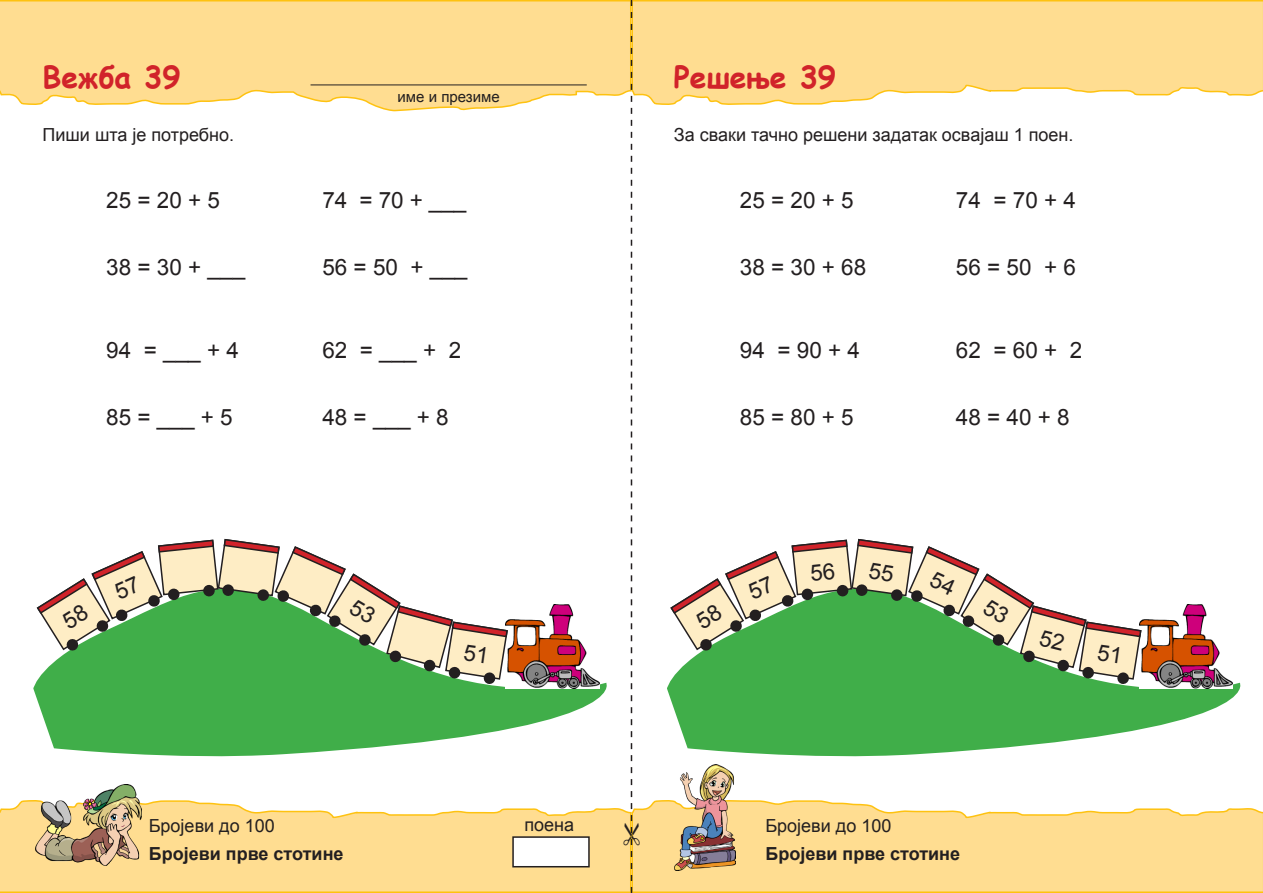
<style>
.page{position:relative;width:1263px;height:893px;background:#fff}
.page>*{position:absolute;margin:0;border:0;box-sizing:border-box;transform-origin:0 0}
.t1{font:700 30px "Comic Sans MS";color:#d1232a}
.t2{font:22.5px "Arial";color:#231f20}
.t3{font:18px "Arial";color:#231f20}
.t4{font:700 18px "Arial";color:#231f20}
.t5{font:15px "Arial";color:#231f20}
</style>
<div class="page">
<svg style="left:0;top:800px;width:623px;height:93px;background:#fedf97"></svg>
<svg style="left:0;top:0;width:623px;height:112px;background:#fedf97"></svg>
<svg style="left:640px;top:800px;width:623px;height:93px;background:#fedf96"></svg>
<svg style="left:640px;top:0;width:623px;height:105px;background:#fedf96"></svg>
<hr style="left:310px;top:85px;width:277px;height:1px;background:#231f20">
<img style="left:35px;top:785px;width:106px;height:80px">
<img style="left:674px;top:764px;width:61px;height:106px">
<div style="left:513px;top:837px;width:76px;height:30px;background:#fff"></div>
<div style="left:512px;top:836px;width:78px;height:31px;border:2px solid #231f20"></div>
<svg style="left:33px;top:681px;width:574px;height:76px;fill:#40ae49"></svg>
<img style="left:505px;top:604px;width:94px;height:84px">
<svg style="left:667px;top:682px;width:574px;height:75px;fill:#40ae49"></svg>
<img style="left:1139px;top:604px;width:94px;height:84px">
<svg style="left:623px;top:0;width:17px;height:893px"></svg>
<svg style="left:36px;top:538px;width:473px;height:146px"></svg>
<svg style="left:669px;top:538px;width:473px;height:146px"></svg>
<p class="t1" style="left:43px;top:55px;width:140px">Вежба 39</p>
<p class="t1" style="left:674px;top:55px;width:164px">Решење 39</p>
<p class="t5" style="left:398px;top:87px;width:104px">име и презиме</p>
<p class="t3" style="left:43px;top:123px;width:193px">Пиши шта је потребно.</p>
<p class="t3" style="left:674px;top:123px;width:401px">За сваки тачно решени задатак освајаш 1 поен.</p>
<p class="t2" style="left:106px;top:185px;width:115px">25 = 20 + 5</p>
<p class="t2" style="left:322px;top:185px;width:145px">74 = 70 + ___</p>
<p class="t2" style="left:740px;top:185px;width:115px">25 = 20 + 5</p>
<p class="t2" style="left:956px;top:185px;width:122px">74 = 70 + 4</p>
<p class="t2" style="left:106px;top:253px;width:140px">38 = 30 + ___</p>
<p class="t2" style="left:322px;top:253px;width:147px">56 = 50 + ___</p>
<p class="t2" style="left:740px;top:253px;width:128px">38 = 30 + 68</p>
<p class="t2" style="left:956px;top:253px;width:122px">56 = 50 + 6</p>
<p class="t2" style="left:106px;top:335px;width:134px">94 = ___ + 4</p>
<p class="t2" style="left:322px;top:335px;width:140px">62 = ___ + 2</p>
<p class="t2" style="left:740px;top:335px;width:122px">94 = 90 + 4</p>
<p class="t2" style="left:956px;top:335px;width:128px">62 = 60 + 2</p>
<p class="t2" style="left:106px;top:403px;width:128px">85 = ___ + 5</p>
<p class="t2" style="left:322px;top:403px;width:128px">48 = ___ + 8</p>
<p class="t2" style="left:740px;top:403px;width:115px">85 = 80 + 5</p>
<p class="t2" style="left:956px;top:403px;width:115px">48 = 40 + 8</p>
<p class="t3" style="left:149px;top:814px;width:127px">Бројеви до 100</p>
<p class="t4" style="left:149px;top:842px;width:196px">Бројеви прве стотине</p>
<p class="t3" style="left:524px;top:813px;width:51px">поена</p>
<p class="t3" style="left:765px;top:814px;width:127px">Бројеви до 100</p>
<p class="t4" style="left:765px;top:842px;width:196px">Бројеви прве стотине</p>
</div>
